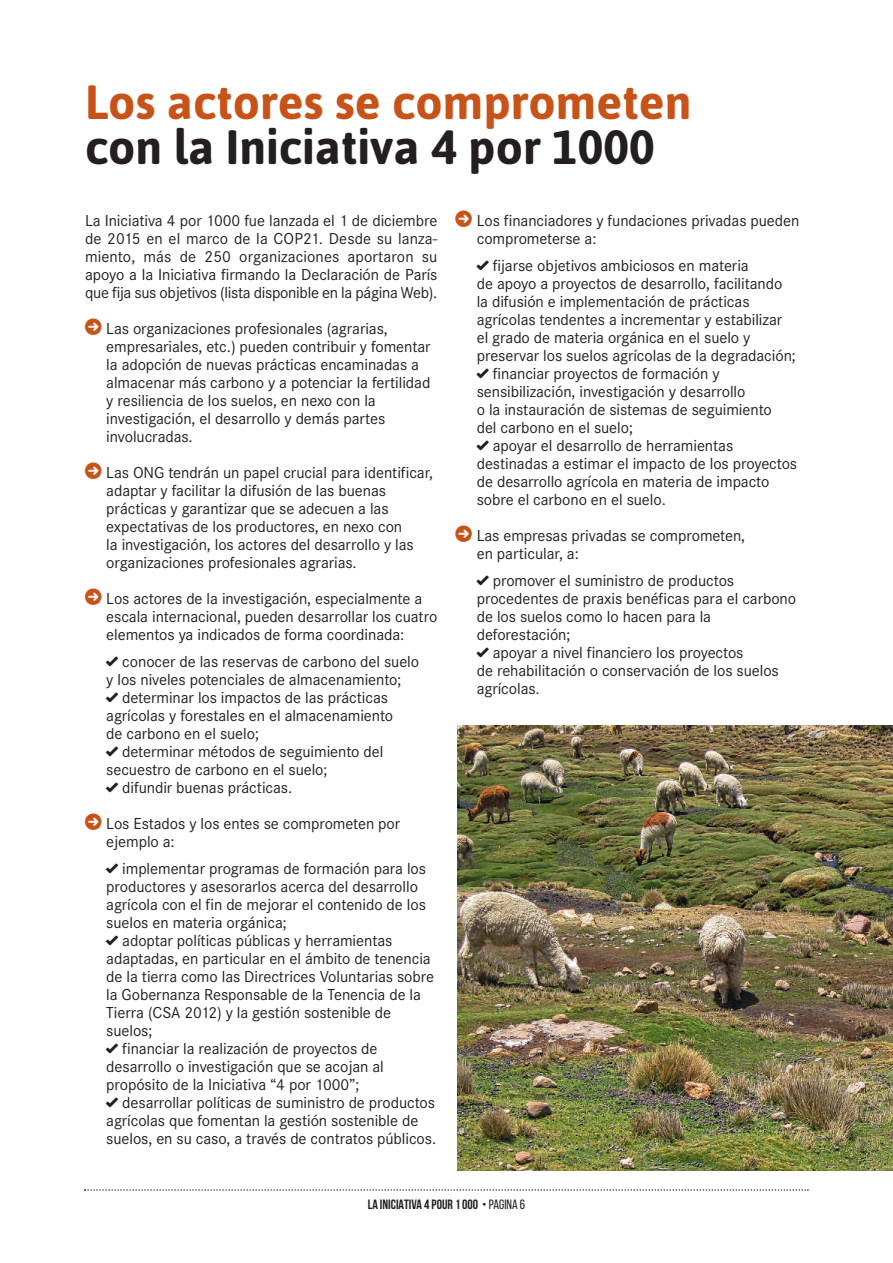
<style>
.page{position:relative;width:893px;height:1263px;background:#fff}
.page>*{position:absolute;margin:0;border:0;box-sizing:border-box;transform-origin:0 0}
.t1{font:700 48px "Asap";color:#c75318}
.t2{font:700 48px "Asap";color:#231f20}
.t3{font:16.5px/18px "Corporate S";letter-spacing:-.005em;color:#231f20}
.t4{font:700 13.5px "Bebas Neue";color:#231f20}
.s1{font-family:"Web Hosting Hub Glyphs";font-size:12px}
.s2{font-weight:400}
</style>
<div class="page">
<svg style="left:84px;top:1189px;width:725px;height:2px"></svg>
<img style="left:457px;top:725px;width:436px;height:446px">
<h1 class="t1" style="left:85px;top:70px;width:608px">Los actores se comprometen</h1>
<h1 class="t2" style="left:85px;top:115px;width:571px">con la Iniciativa 4 por 1000</h1>
<p class="t3" style="left:85px;top:211px;width:354px;text-align:justify">La Iniciativa 4 por 1000 fue lanzada el 1 de diciembre de 2015 en el marco de la COP21. Desde su lanza&shy;miento, más de 250 organizaciones aportaron su apoyo a la Iniciativa firmando la Declaración de París que fija sus objetivos (lista disponible en la página Web).</p>
<p class="t3" style="left:106px;top:319px;width:326px">Las organizaciones profesionales (agrarias, empresariales, etc.) pueden contribuir y fomentar la adopción de nuevas prácticas encaminadas a almacenar más carbono y a potenciar la fertilidad y resiliencia de los suelos, en nexo con la investigación, el desarrollo y demás partes involucradas.</p>
<p class="t3" style="left:106px;top:463px;width:328px">Las ONG tendrán un papel crucial para identificar, adaptar y facilitar la difusión de las buenas prácticas y garantizar que se adecuen a las expectativas de los productores, en nexo con<br>la investigación, los actores del desarrollo y las organizaciones profesionales agrarias.</p>
<p class="t3" style="left:106px;top:589px;width:333px">Los actores de la investigación, especialmente a escala internacional, pueden desarrollar los cuatro elementos ya indicados de forma coordinada:</p>
<p class="t3" style="left:106px;top:652px;width:314px"><span class="s1">✓</span> conocer de las reservas de carbono del suelo y los niveles potenciales de almacenamiento;</p>
<p class="t3" style="left:106px;top:688px;width:288px"><span class="s1">✓</span> determinar los impactos de las prácticas agrícolas y forestales en el almacenamiento de carbono en el suelo;</p>
<p class="t3" style="left:106px;top:742px;width:279px"><span class="s1">✓</span> determinar métodos de seguimiento del secuestro de carbono en el suelo;</p>
<p class="t3" style="left:106px;top:769px;width:295px;line-height:36px"><span class="s1">✓</span> difundir buenas prácticas.<br>Los Estados y los entes se comprometen por</p>
<p class="t3" style="left:106px;top:832px;width:70px">ejemplo a:</p>
<p class="t3" style="left:106px;top:859px;width:321px"><span class="s1">✓</span> implementar programas de formación para los productores y asesorarlos acerca del desarrollo agrícola con el fin de mejorar el contenido de los suelos en materia orgánica;</p>
<p class="t3" style="left:106px;top:931px;width:329px"><span class="s1">✓</span> adoptar políticas públicas y herramientas adaptadas, en particular en el ámbito de tenencia de la tierra como las Directrices Voluntarias sobre la Gobernanza Responsable de la Tenencia de la Tierra (CSA 2012) y la gestión sostenible de suelos;</p>
<p class="t3" style="left:106px;top:1039px;width:279px"><span class="s1">✓</span> financiar la realización de proyectos de desarrollo o investigación que se acojan al propósito de la Iniciativa “4 por 1000”;</p>
<p class="t3" style="left:106px;top:1093px;width:331px"><span class="s1">✓</span> desarrollar políticas de suministro de productos agrícolas que fomentan la gestión sostenible de suelos, en su caso, a través de contratos públicos.</p>
<p class="t3" style="left:477px;top:211px;width:324px">Los financiadores y fundaciones privadas pueden comprometerse a:</p>
<p class="t3" style="left:477px;top:256px;width:321px"><span class="s1">✓</span> fijarse objetivos ambiciosos en materia<br>de apoyo a proyectos de desarrollo, facilitando la difusión e implementación de prácticas agrícolas tendentes a incrementar y estabilizar el grado de materia orgánica en el suelo y preservar los suelos agrícolas de la degradación;</p>
<p class="t3" style="left:477px;top:364px;width:297px"><span class="s1">✓</span> financiar proyectos de formación y sensibilización, investigación y desarrollo<br>o la instauración de sistemas de seguimiento del carbono en el suelo;</p>
<p class="t3" style="left:477px;top:436px;width:322px"><span class="s1">✓</span> apoyar el desarrollo de herramientas destinadas a estimar el impacto de los proyectos de desarrollo agrícola en materia de impacto sobre el carbono en el suelo.</p>
<p class="t3" style="left:477px;top:526px;width:270px">Las empresas privadas se comprometen, en particular, a:</p>
<p class="t3" style="left:477px;top:571px;width:321px"><span class="s1">✓</span> promover el suministro de productos procedentes de praxis benéficas para el carbono de los suelos como lo hacen para la deforestación;</p>
<p class="t3" style="left:477px;top:643px;width:304px"><span class="s1">✓</span> apoyar a nivel financiero los proyectos<br>de rehabilitación o conservación de los suelos agrícolas.</p>
<p class="t4" style="left:368px;top:1197px;width:159px">LA INICIATIVA 4 POUR 1000 <span class="s2">•pagINA 6</span></p>
</div>
